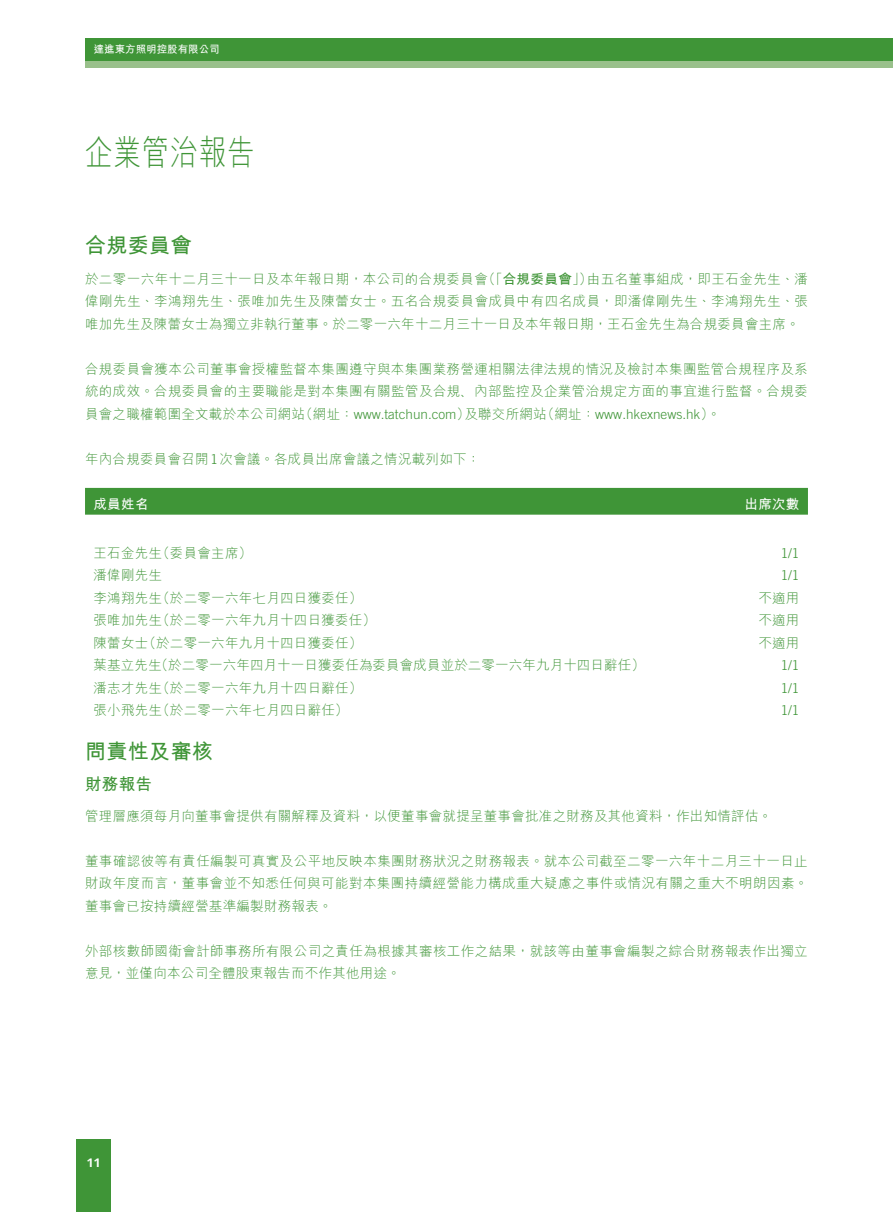
<style>
.page{position:relative;width:893px;height:1212px;background:#fff}
.page>*{position:absolute;margin:0;border:0;box-sizing:border-box;transform-origin:0 0}
.t1{font:300 34.5px "M Hei HK";letter-spacing:.03em;color:#3f9537;scale:.8 1}
._01_H1{font:700 21px "M Hei HK";letter-spacing:.02em;color:#3f9537}
._02_H2{font:700 16.5px "M Hei HK";color:#3f9537}
._00_txt{font:300 13.5px/22.5px "M Hei HK";letter-spacing:.03em;color:#3f9537}
._50_Table_txt{font:300 13.5px "M Hei HK";letter-spacing:.02em;color:#3f9537}
._00_txt-2{font:300 13.5px "Trade Gothic LT Std";color:#3f9537}
._50_Table_txt-2{font:300 13.5px "Trade Gothic LT Std";color:#3f9537}
._00_txt-3{font:700 13.5px "M Hei HK";letter-spacing:.03em;color:#3f9537}
._50_Table_txt-3{font:700 13.5px "M Hei HK";letter-spacing:.02em;color:#fff}
.t2{font:700 12px "Vectora LT Std";color:#fff}
.t3{font:700 10.5px "M Hei HK";color:#fff}
.s1{font-weight:300}
.s2{font-family:"M Hei HK"}
.s3{font-family:"Trade Gothic LT Std"}
</style>
<div class="page">
<div style="left:85px;top:38px;width:808px;height:24px;background:#3f9537"></div>
<div style="left:85px;top:62px;width:808px;height:6px;background:#99c08b"></div>
<div style="left:77px;top:1140px;width:34px;height:72px;background:#3f9537"></div>
<div style="left:85px;top:488px;width:723px;height:27px;background:#3f9537"></div>
<p class="t3" style="left:94px;top:42px;width:128px">達進東方照明控股有限公司</p>
<h1 class="t1" style="left:85px;top:134px;width:214px">企業管治報告</h1>
<p class="_01_H1" style="left:85px;top:230px;width:108px">合規委員會</p>
<p class="_00_txt-3" style="left:482px;top:269px;width:112px"><span class="s1">（「</span>合規委員會<span class="s1">」）</span></p>
<p class="_00_txt" style="left:85px;top:267px;width:724px">於二零一六年十二月三十一日及本年報日期，本公司的合規委員會<br>偉剛先生、李鴻翔先生、張唯加先生及陳蕾女士。五名合規委員會成員中有四名成員，即潘偉剛先生、李鴻翔先生、張唯加先生及陳蕾女士為獨立非執行董事。於二零一六年十二月三十一日及本年報日期，王石金先生為合規委員會主席。</p>
<p class="_00_txt" style="left:85px;top:357px;width:724px">合規委員會獲本公司董事會授權監督本集團遵守與本集團業務營運相關法律法規的情況及檢討本集團監管合規程序及系</p>
<p class="_00_txt" style="left:85px;top:380px;width:724px">統的成效。合規委員會的主要職能是對本集團有關監管及合規﹑內部監控及企業管治規定方面的事宜進行監督。合規委</p>
<p class="_00_txt-2" style="left:541px;top:406px;width:181px"><span class="s2">（網址：</span>www.hkexnews.hk <span class="s2">。(</span></p>
<p class="_00_txt" style="left:587px;top:267px;width:223px">由五名董事組成，即王石金先生、潘</p>
<p class="_00_txt" style="left:85px;top:402px;width:222px">員會之職權範圍全文載於本公司網站</p>
<p class="_00_txt" style="left:85px;top:447px;width:397px">年內合規委員會召開<span class="s3">1</span>次會議。各成員出席會議之情況載列如下：</p>
<p class="_00_txt-2" style="left:299px;top:406px;width:172px"><span class="s2">（網址：</span>www.tatchun.com<span class="s2">）</span></p>
<p class="_00_txt" style="left:464px;top:402px;width:84px">及聯交所網站</p>
<p class="_50_Table_txt-3" style="left:94px;top:494px;width:56px">成員姓名</p>
<p class="_50_Table_txt-3" style="left:745px;top:494px;width:56px">出席次數</p>
<p class="_50_Table_txt" style="left:156px;top:546px;width:97px">（委員會主席(</p>
<p class="_50_Table_txt" style="left:94px;top:546px;width:70px">王石金先生</p>
<p class="_50_Table_txt-2" style="left:781px;top:545px;width:20px">1/1</p>
<p class="_50_Table_txt" style="left:94px;top:569px;width:70px">潘偉剛先生</p>
<p class="_50_Table_txt-2" style="left:781px;top:568px;width:20px">1/1</p>
<p class="_50_Table_txt" style="left:156px;top:591px;width:207px">（於二零一六年七月四日獲委任）</p>
<p class="_50_Table_txt" style="left:94px;top:591px;width:70px">李鴻翔先生</p>
<p class="_50_Table_txt" style="left:758px;top:591px;width:43px">不適用</p>
<p class="_50_Table_txt" style="left:156px;top:614px;width:221px">（於二零一六年九月十四日獲委任）</p>
<p class="_50_Table_txt" style="left:94px;top:614px;width:70px">張唯加先生</p>
<p class="_50_Table_txt" style="left:758px;top:614px;width:43px">不適用</p>
<p class="_50_Table_txt" style="left:143px;top:636px;width:221px">（於二零一六年九月十四日獲委任）</p>
<p class="_50_Table_txt" style="left:94px;top:636px;width:56px">陳蕾女士</p>
<p class="_50_Table_txt" style="left:758px;top:636px;width:43px">不適用</p>
<p class="_50_Table_txt" style="left:94px;top:659px;width:69px">葉基立先生</p>
<p class="_50_Table_txt" style="left:155px;top:659px;width:492px">（於二零一六年四月十一日獲委任為委員會成員並於二零一六年九月十四日辭任(</p>
<p class="_50_Table_txt-2" style="left:781px;top:658px;width:20px">1/1</p>
<p class="_50_Table_txt" style="left:156px;top:681px;width:207px">（於二零一六年九月十四日辭任(</p>
<p class="_50_Table_txt" style="left:94px;top:681px;width:70px">潘志才先生</p>
<p class="_50_Table_txt-2" style="left:781px;top:680px;width:20px">1/1</p>
<p class="_50_Table_txt" style="left:156px;top:704px;width:193px">（於二零一六年七月四日辭任(</p>
<p class="_50_Table_txt" style="left:94px;top:704px;width:70px">張小飛先生</p>
<p class="_01_H1" style="left:85px;top:736px;width:130px">問責性及審核</p>
<p class="_02_H2" style="left:85px;top:772px;width:68px">財務報告</p>
<p class="_00_txt" style="left:85px;top:804px;width:688px">管理層應須每月向董事會提供有關解釋及資料，以便董事會就提呈董事會批准之財務及其他資料，作出知情評估。</p>
<p class="_00_txt" style="left:85px;top:849px;width:724px;text-align:justify">董事確認彼等有責任編製可真實及公平地反映本集團財務狀況之財務報表。就本公司截至二零一六年十二月三十一日止財政年度而言，董事會並不知悉任何與可能對本集團持續經營能力構成重大疑慮之事件或情況有關之重大不明朗因素。董事會已按持續經營基準編製財務報表。</p>
<p class="_00_txt" style="left:85px;top:939px;width:724px">外部核數師國衛會計師事務所有限公司之責任為根據其審核工作之結果，就該等由董事會編製之綜合財務報表作出獨立意見，並僅向本公司全體股東報告而不作其他用途。</p>
<p class="_50_Table_txt-2" style="left:781px;top:703px;width:20px">1/1</p>
<p class="t2" style="left:86px;top:1155px;width:16px">11</p>
</div>
